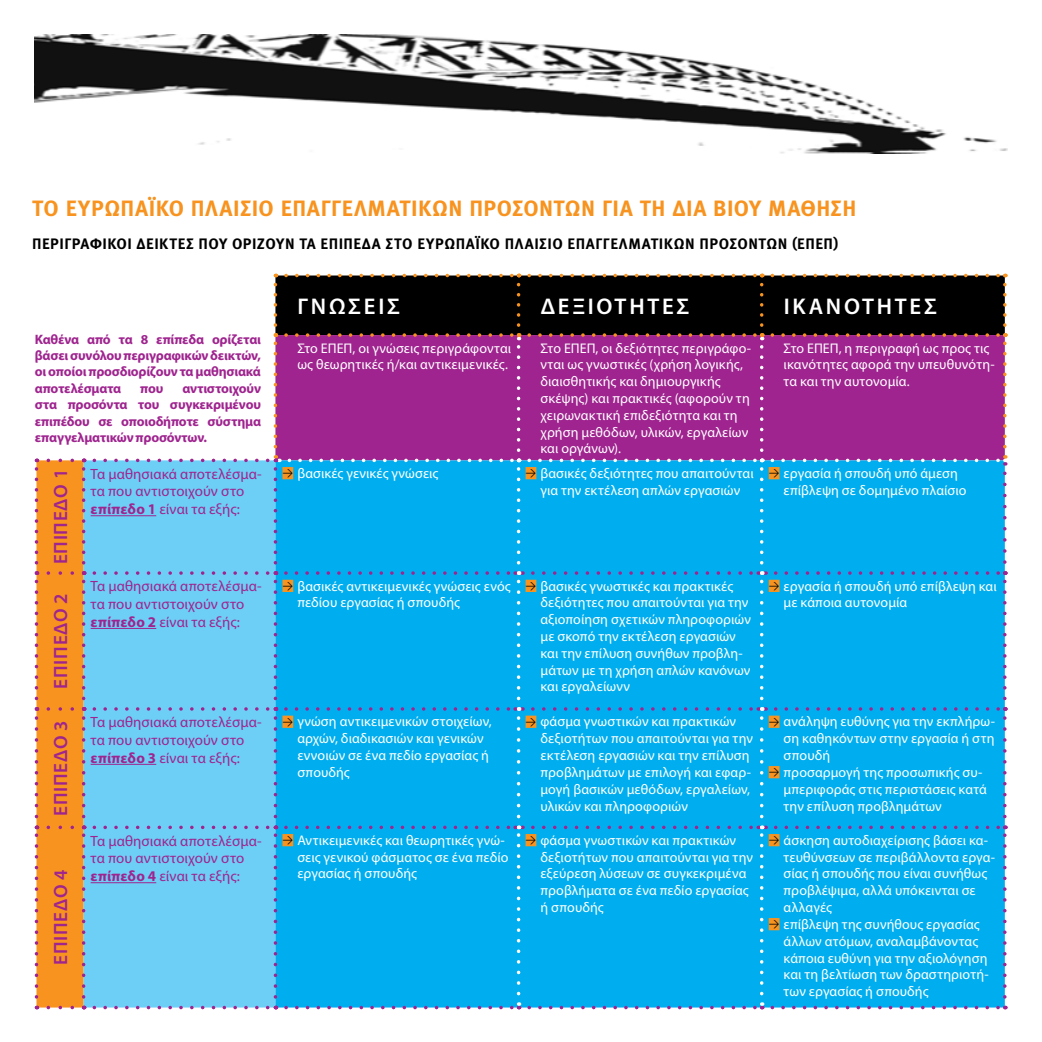
<style>
.page{position:relative;width:1042px;height:1042px;background:#fff}
.page>*{position:absolute;margin:0;border:0;box-sizing:border-box;transform-origin:0 0}
.t1{font:600 22.75px "Myriad Pro";letter-spacing:.12em;color:#fff}
.t2{font:700 22.22px "Meta Pro";letter-spacing:.02em;color:#f7931e}
.t3{font:600 19.25px "Myriad Pro";letter-spacing:.04em;color:#9f248f}
.t4{font:700 15.22px "Meta Pro";letter-spacing:.03em;color:#000}
.t5{font:14.88px/17.8px "Myriad Pro";letter-spacing:.005em;color:#9f248f}
.t6{font:14px/16.8px "Myriad Pro";letter-spacing:.01em;color:#fff}
.t7{font:700 13.65px/16.4px "Myriad Pro";letter-spacing:-.015em;color:#9f248f;text-align:justify}
.s1{font-weight:700}
.s2{font-family:"DIN";font-size:10.5px;color:#000}
</style>
<div class="page">
<img style="left:35px;top:35px;width:972px;height:119px">
<div style="left:275px;top:275px;width:730px;height:60px;background:#000"></div>
<div style="left:275px;top:335px;width:730px;height:125px;background:#9f248f"></div>
<div style="left:85px;top:460px;width:190px;height:547px;background:#6dcff6"></div>
<div style="left:275px;top:460px;width:730px;height:547px;background:#00aeef"></div>
<svg style="left:274px;top:274px;width:3px;height:51px"></svg>
<div style="left:286px;top:274px;width:234px;height:51px;background:#000"></div>
<div style="left:529px;top:274px;width:234px;height:51px;background:#000"></div>
<div style="left:772px;top:274px;width:234px;height:51px;background:#000"></div>
<svg style="left:274px;top:333px;width:3px;height:114px"></svg>
<div style="left:286px;top:333px;width:234px;height:117px;background:#9f248f"></div>
<div style="left:529px;top:333px;width:234px;height:117px;background:#9f248f"></div>
<div style="left:775px;top:571px;width:231px;height:127px;background:#00aeef"></div>
<div style="left:775px;top:707px;width:231px;height:109px;background:#00aeef"></div>
<div style="left:775px;top:825px;width:231px;height:172px;background:#00aeef"></div>
<svg style="left:529px;top:1006px;width:227px;height:3px"></svg>
<svg style="left:772px;top:1006px;width:227px;height:3px"></svg>
<div style="left:289px;top:459px;width:231px;height:104px;background:#00aeef"></div>
<div style="left:529px;top:459px;width:234px;height:104px;background:#00aeef"></div>
<div style="left:286px;top:571px;width:237px;height:127px;background:#00aeef"></div>
<div style="left:533px;top:571px;width:233px;height:127px;background:#00aeef"></div>
<div style="left:286px;top:707px;width:237px;height:109px;background:#00aeef"></div>
<div style="left:533px;top:707px;width:233px;height:109px;background:#00aeef"></div>
<svg style="left:286px;top:1002px;width:233px;height:7px;background:#39a8e5"></svg>
<div style="left:286px;top:825px;width:237px;height:168px;background:#00aeef"></div>
<div style="left:533px;top:825px;width:233px;height:168px;background:#00aeef"></div>
<div style="left:772px;top:455px;width:234px;height:107px;background:#00aeef"></div>
<div style="left:772px;top:333px;width:234px;height:114px;background:#9f248f"></div>
<svg style="left:35px;top:459px;width:50px;height:550px;background:#f2932d"></svg>
<svg style="left:94px;top:455px;width:186px;height:108px;background:#72cdf4"></svg>
<div style="left:94px;top:571px;width:183px;height:127px;background:#6dcff6"></div>
<div style="left:94px;top:707px;width:183px;height:109px;background:#6dcff6"></div>
<svg style="left:94px;top:1006px;width:182px;height:3px"></svg>
<div style="left:94px;top:825px;width:183px;height:172px;background:#6dcff6"></div>
<hr style="left:91px;top:515px;width:65px;height:1px;background:#9f248f">
<div style="left:282px;top:467px;width:11px;height:12px;background:#f7931e"></div>
<div style="left:525px;top:467px;width:11px;height:12px;background:#f7931e"></div>
<div style="left:769px;top:467px;width:10px;height:12px;background:#f7931e"></div>
<hr style="left:91px;top:628px;width:65px;height:1px;background:#9f248f">
<div style="left:282px;top:580px;width:11px;height:12px;background:#f7931e"></div>
<div style="left:525px;top:580px;width:11px;height:12px;background:#f7931e"></div>
<div style="left:769px;top:580px;width:10px;height:12px;background:#f7931e"></div>
<hr style="left:91px;top:764px;width:65px;height:1px;background:#9f248f">
<div style="left:282px;top:715px;width:11px;height:13px;background:#f7931e"></div>
<div style="left:525px;top:715px;width:11px;height:13px;background:#f7931e"></div>
<div style="left:769px;top:715px;width:10px;height:13px;background:#f7931e"></div>
<div style="left:769px;top:766px;width:10px;height:12px;background:#f7931e"></div>
<hr style="left:91px;top:882px;width:65px;height:1px;background:#9f248f">
<div style="left:282px;top:834px;width:11px;height:12px;background:#f7931e"></div>
<div style="left:525px;top:834px;width:11px;height:12px;background:#f7931e"></div>
<div style="left:769px;top:834px;width:10px;height:12px;background:#f7931e"></div>
<div style="left:769px;top:918px;width:10px;height:12px;background:#f7931e"></div>
<h2 class="t2" style="left:32px;top:195px;width:825px">Το Ευρωπαϊκό Πλαίσιο Επαγγελματι κών Προσόντων για τη Δια Βίου Μάθηση</h2>
<p class="t4" style="left:32px;top:234px;width:147px">Περιγραφικοί δείκτες</p>
<p class="t4" style="left:198px;top:234px;width:641px">που ορίζουν τα επίπεδα στο Ευρωπαϊκό Πλαίσιο Επαγγελματι κών Προσόντων (ΕΠΕΠ)</p>
<p class="t7" style="left:35px;top:330px;width:228px">Καθένα από τα 8 επίπεδα ορίζεται βάσει συνόλου περιγραφικών δεικτών, οι οποίοι προσδιορίζουν τα μαθησιακά αποτελέσματα</p>
<p class="t7" style="left:35px;top:379px;width:228px;text-indent:147px">αντιστοιχούν στα προσόντα του συγκεκριμένου επιπέδου σε οποιοδήποτε σύστημα επαγγελματικών προσόντων.</p>
<p class="t7" style="left:140px;top:379px;width:25px">που</p>
<h1 class="t1" style="left:297px;top:292px;width:103px">Γνώσεις</h1>
<h1 class="t1" style="left:541px;top:292px;width:149px">Δεξιότητες</h1>
<h1 class="t1" style="left:784px;top:292px;width:153px">Ικανότητες</h1>
<p class="t6" style="left:297px;top:339px;width:215px">Στο ΕΠΕΠ, οι γνώσεις περιγράφονται ως θεωρητικές ή/και αντικειμενικές.</p>
<p class="t6" style="left:540px;top:339px;width:212px">Στο ΕΠΕΠ, οι δεξιότητες περιγράφο&shy;νται ως γνωστικές (χρήση λογικής, διαισθητικής και δημιουργικής σκέψης) και πρακτικές (αφορούν τη χειρωνακτική επιδεξιότητα και τη χρήση μεθόδων, υλικών, εργαλείων και οργάνων).</p>
<p class="t6" style="left:783px;top:339px;width:213px">Στο ΕΠΕΠ, η περιγραφή ως προς τις ικανότητες αφορά την υπευθυνότη&shy;τα και την αυτονομία.</p>
<h3 class="t3" style="left:49px;top:564px;width:97px;rotate:-90deg">Επίπεδο 1</h3>
<p class="t5" style="left:91px;top:464px;width:173px">Τα μαθησιακά αποτελέσμα&shy;τα που αντιστοιχούν στο <span class="s1">επίπεδο 1</span> είναι τα εξής:</p>
<p class="t6" style="left:282px;top:464px;width:157px"><span class="s2">&gt;</span> βασικές γενικές γνώσεις</p>
<p class="t6" style="left:525px;top:464px;width:230px;text-align:center"><span class="s2">&gt;</span> βασικές δεξιότητες που απαιτούνται για την εκτέλεση απλών εργασιών</p>
<p class="t6" style="left:783px;top:464px;width:184px;text-indent:-15px"><span class="s2">&gt;</span> εργασία ή σπουδή υπό άμεση επίβλεψη σε δομημένο πλαίσιο</p>
<h3 class="t3" style="left:49px;top:689px;width:97px;rotate:-90deg">Επίπεδο 2</h3>
<p class="t5" style="left:91px;top:577px;width:173px">Τα μαθησιακά αποτελέσμα&shy;τα που αντιστοιχούν στο <span class="s1">επίπεδο 2</span> είναι τα εξής:</p>
<p class="t6" style="left:297px;top:577px;width:215px;text-indent:-15px"><span class="s2">&gt;</span> βασικές αντικειμενικές γνώσεις ενός πεδίου εργασίας ή σπουδής</p>
<p class="t6" style="left:540px;top:577px;width:212px;text-indent:-15px"><span class="s2">&gt;</span> βασικές γνωστικές και πρακτικές δεξιότητες που απαιτούνται για την αξιοποίηση σχετικών πληροφοριών με σκοπό την εκτέλεση εργασιών και την επίλυση συνήθων προβλη&shy;μάτων με τη χρήση απλών κανόνων και εργαλείωνν</p>
<p class="t6" style="left:783px;top:577px;width:215px;text-indent:-15px"><span class="s2">&gt;</span> εργασία ή σπουδή υπό επίβλεψη και με κάποια αυτονομία</p>
<h3 class="t3" style="left:49px;top:816px;width:97px;rotate:-90deg">Επίπεδο 3</h3>
<p class="t5" style="left:91px;top:713px;width:173px">Τα μαθησιακά αποτελέσμα&shy;τα που αντιστοιχούν στο <span class="s1">επίπεδο 3</span> είναι τα εξής:</p>
<p class="t6" style="left:297px;top:713px;width:196px;text-indent:-15px"><span class="s2">&gt;</span> γνώση αντικειμενικών στοιχείων, αρχών, διαδικασιών και γενικών εννοιών σε ένα πεδίο εργασίας ή σπουδής</p>
<p class="t6" style="left:540px;top:713px;width:214px;text-indent:-15px"><span class="s2">&gt;</span> φάσμα γνωστικών και πρακτικών δεξιοτήτων που απαιτούνται για την εκτέλεση εργασιών και την επίλυση προβλημάτων με επιλογή και εφαρ&shy;μογή βασικών μεθόδων, εργαλείων, υλικών και πληροφοριών</p>
<p class="t6" style="left:769px;top:713px;width:228px"><span class="s2">&gt;</span> ανάληψη ευθύνης για την εκπλήρω-</p>
<p class="t6" style="left:783px;top:730px;width:212px">ση καθηκόντων στην εργασία ή στη</p>
<p class="t6" style="left:783px;top:747px;width:48px">σπουδή</p>
<p class="t6" style="left:769px;top:763px;width:215px"><span class="s2">&gt;</span> προσαρμογή της προσωπικής συ-</p>
<p class="t6" style="left:783px;top:780px;width:205px">μπεριφοράς στις περιστάσεις κατά</p>
<p class="t6" style="left:783px;top:797px;width:160px">την επίλυση προβλημάτων</p>
<h3 class="t3" style="left:49px;top:965px;width:97px;rotate:-90deg">Επίπεδο 4</h3>
<p class="t5" style="left:91px;top:831px;width:173px">Τα μαθησιακά αποτελέσμα&shy;τα που αντιστοιχούν στο <span class="s1">επίπεδο 4</span> είναι τα εξής:</p>
<p class="t6" style="left:297px;top:831px;width:213px;text-indent:-15px"><span class="s2">&gt;</span> Αντικειμενικές και θεωρητικές γνώ&shy;σεις γενικού φάσματος σε ένα πεδίο εργασίας ή σπουδής</p>
<p class="t6" style="left:540px;top:831px;width:214px;text-indent:-15px"><span class="s2">&gt;</span> φάσμα γνωστικών και πρακτικών δεξιοτήτων που απαιτούνται για την εξεύρεση λύσεων σε συγκεκριμένα προβλήματα σε ένα πεδίο εργασίας ή σπουδής</p>
<p class="t6" style="left:769px;top:831px;width:221px"><span class="s2">&gt;</span> άσκηση αυτοδιαχείρισης βάσει κα-</p>
<p class="t6" style="left:783px;top:848px;width:213px">τευθύνσεων σε περιβάλλοντα εργα-</p>
<p class="t6" style="left:783px;top:865px;width:205px">σίας ή σπουδής που είναι συνήθως</p>
<p class="t6" style="left:783px;top:882px;width:194px">προβλέψιμα, αλλά υπόκεινται σε</p>
<p class="t6" style="left:783px;top:899px;width:50px">αλλαγές</p>
<p class="t6" style="left:769px;top:915px;width:212px"><span class="s2">&gt;</span> επίβλεψη της συνήθους εργασίας</p>
<p class="t6" style="left:783px;top:932px;width:196px">άλλων ατόμων, αναλαμβάνοντας</p>
<p class="t6" style="left:783px;top:949px;width:205px">κάποια ευθύνη για την αξιολόγηση</p>
<p class="t6" style="left:783px;top:966px;width:207px">και τη βελτίωση των δραστηριοτή-</p>
<p class="t6" style="left:783px;top:983px;width:146px">των εργασίας ή σπουδής</p>
</div>
